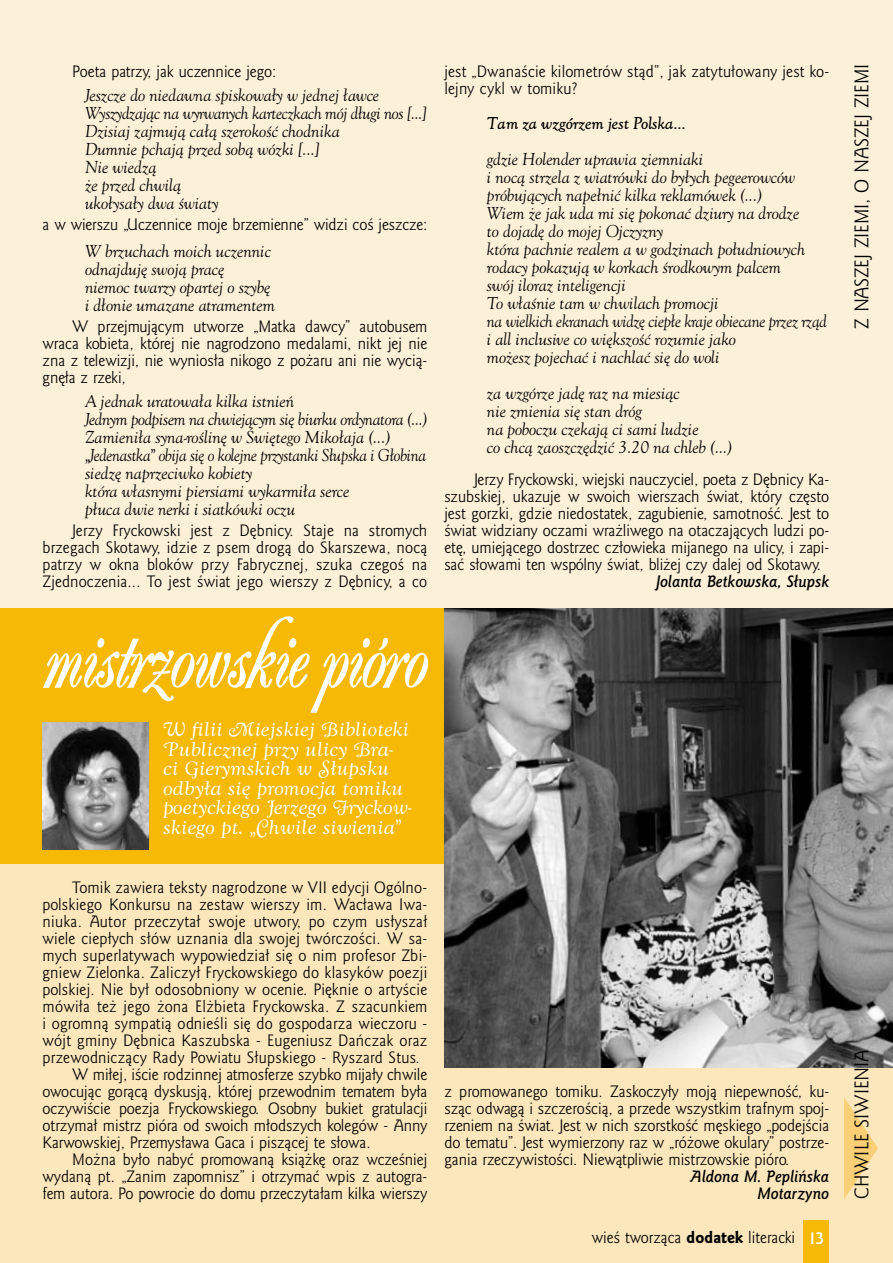
<style>
.page{position:relative;width:893px;height:1263px;background:#fcf0d8}
.page>*{position:absolute;margin:0;border:0;box-sizing:border-box;transform-origin:0 0}
.t1{font:700 97.5px "Ailanthus EFN";letter-spacing:-.01em;color:#fff;scale:.75 1}
.t2{font:18px/19.5px "Goldy Swash EFN";color:#fff}
.t3{font:18px "Goldy EFN";color:#000}
.t4{font:15px/17px "Goldy EFN";color:#000;text-align:justify}
.t5{font:italic 15px/18px "Goldy Olds EFN";color:#000}
.t6{font:15px "Goldy EFN";letter-spacing:.02em;color:#000}
.t7{font:italic 700 15px/17px "Goldy EFN";color:#000;text-align:right}
.t8{font:italic 700 15px "Goldy Olds EFN";color:#000}
.s1{font-family:"Goldy EFN Heavy"}
.s2{font-weight:700;font-size:16.5px;color:#fff}
</style>
<div class="page">
<div style="left:0;top:608px;width:893px;height:655px;background:#fce7bc"></div>
<div style="left:0;top:608px;width:444px;height:255px;background:#f6b905"></div>
<img style="left:43px;top:722px;width:106px;height:127px">
<svg style="left:844px;top:1097px;width:34px;height:102px"></svg>
<img style="left:444px;top:608px;width:449px;height:459px">
<div style="left:804px;top:1220px;width:25px;height:43px;background:#f6b905"></div>
<p class="t4" style="left:72px;top:63px;width:206px">Poeta patrzy, jak uczennice jego:</p>
<p class="t5" style="left:85px;top:85px;width:343px">Jeszcze do niedawna spiskowały w jednej ławce<br>Wyszydzając na wyrwanych karteczkach mój długi nos [...]<br>Dzisiaj zajmują całą szerokość chodnika<br>Dumnie pchają przed sobą wózki [...]<br>Nie wiedzą<br>że przed chwilą<br>ukołysały dwa światy</p>
<p class="t4" style="left:43px;top:216px;width:386px">a w wierszu „Uczennice moje brzemienne” widzi coś jeszcze:</p>
<p class="t5" style="left:85px;top:241px;width:191px">W brzuchach moich uczennic odnajduję swoją pracę<br>niemoc twarzy opartej o szybę i dłonie umazane atramentem</p>
<p class="t4" style="left:43px;top:318px;width:386px;text-indent:30px">W przejmującym utworze „Matka dawcy” autobusem wraca kobieta, której nie nagrodzono medalami, nikt jej nie zna z telewizji, nie wyniosła nikogo z pożaru ani nie wycią&shy;gnęła z rzeki,</p>
<p class="t5" style="left:85px;top:391px;width:343px">A jednak uratowała kilka istnień<br>Jednym podpisem na chwiejącym się biurku ordynatora (...)<br>Zamieniła syna-roślinę w Świętego Mikołaja (...) „Jedenastka” obija się o kolejne przystanki Słupska i Głobina siedzę naprzeciwko kobiety<br>która własnymi piersiami wykarmiła serce<br>płuca dwie nerki i siatkówki oczu</p>
<p class="t4" style="left:43px;top:522px;width:386px;text-indent:30px">Jerzy Fryckowski jest z Dębnicy. Staje na stromych brzegach Skotawy, idzie z psem drogą do Skarszewa, nocą patrzy w okna bloków przy Fabrycznej, szuka czegoś na Zjednoczenia... To jest świat jego wierszy z Dębnicy, a co</p>
<h1 class="t1" style="left:43px;top:601px;width:512px">mistrzowskie pióro</h1>
<p class="t2" style="left:163px;top:720px;width:250px">W filii Miejskiej Biblioteki<br>Publicznej przy ulicy Bra&shy;ci Gierymskich w Słupsku odbyła się promocja tomiku poetyckiego Jerzego Fryckow&shy;skiego pt. „Chwile siwienia”</p>
<p class="t4" style="left:444px;top:63px;width:386px">jest „Dwanaście kilometrów stąd”, jak zatytułowany jest ko&shy;lejny cykl w tomiku?</p>
<p class="t8" style="left:487px;top:112px;width:201px">Tam za wzgórzem jest Polska...</p>
<p class="t5" style="left:487px;top:149px;width:341px">gdzie Holender uprawia ziemniaki<br>i nocą strzela z wiatrówki do byłych pegeerowców próbujących napełnić kilka reklamówek (...)<br>Wiem że jak uda mi się pokonać dziury na drodze<br>to dojadę do mojej Ojczyzny<br>która pachnie realem a w godzinach południowych rodacy pokazują w korkach środkowym palcem<br>swój iloraz inteligencji<br>To właśnie tam w chwilach promocji<br>na wielkich ekranach widzę ciepłe kraje obiecane przez rząd i all inclusive co większość rozumie jako<br>możesz pojechać i nachlać się do woli</p>
<p class="t5" style="left:487px;top:383px;width:247px">za wzgórze jadę raz na miesiąc<br>nie zmienia się stan dróg<br>na poboczu czekają ci sami ludzie<br>co chcą zaoszczędzić 3.20 na chleb (...)</p>
<p class="t4" style="left:444px;top:471px;width:386px;text-indent:30px">Jerzy Fryckowski, wiejski nauczyciel, poeta z Dębnicy Ka&shy;szubskiej, ukazuje w swoich wierszach świat, który często jest gorzki, gdzie niedostatek, zagubienie, samotność. Jest to świat widziany oczami wrażliwego na otaczających ludzi po&shy;etę, umiejącego dostrzec człowieka mijanego na ulicy, i zapi&shy;sać słowami ten wspólny świat, bliżej czy dalej od Skotawy.</p>
<p class="t7" style="left:656px;top:573px;width:174px">Jolanta Betkowska, Słupsk</p>
<p class="t6" style="left:72px;top:878px;width:357px">Tomik zawiera teksty nagrodzone w VII edycji Ogólno-</p>
<p class="t6" style="left:43px;top:895px;width:386px">polskiego Konkursu na zestaw wierszy im. Wacława Iwa-</p>
<p class="t6" style="left:43px;top:912px;width:386px">niuka. Autor przeczytał swoje utwory, po czym usłyszał</p>
<p class="t6" style="left:43px;top:929px;width:386px">wiele ciepłych słów uznania dla swojej twórczości. W sa-</p>
<p class="t6" style="left:43px;top:946px;width:386px">mych superlatywach wypowiedział się o nim profesor Zbi-</p>
<p class="t6" style="left:43px;top:963px;width:386px">gniew Zielonka. Zaliczył Fryckowskiego do klasyków poezji</p>
<p class="t6" style="left:43px;top:980px;width:386px">polskiej. N ie był odosobniony w ocenie. Pięknie o artyście</p>
<p class="t6" style="left:43px;top:997px;width:386px">mówiła też jego żona Elżbieta Fryckowska. Z szacunkiem</p>
<p class="t6" style="left:43px;top:1014px;width:386px">i ogromną sympatią odnieśli się do gospodarza wieczoru -</p>
<p class="t6" style="left:43px;top:1031px;width:386px">wójt gminy Dębnica Kaszubska - Eugeniusz Dańczak oraz</p>
<p class="t6" style="left:43px;top:1048px;width:378px">przewodniczący Rady Powiatu Słupskiego - Ryszard Stus.</p>
<p class="t4" style="left:72px;top:1067px;width:357px">W miłej, iście rodzinnej atmosferze szybko mijały chwile</p>
<p class="t4" style="left:43px;top:1084px;width:386px">owocując gorącą dyskusją, której przewodnim tematem była</p>
<p class="t4" style="left:43px;top:1101px;width:386px">oczywiście poezja Fryckowskiego. Osobny bukiet gratulacji</p>
<p class="t4" style="left:43px;top:1118px;width:386px">otrzymał mistrz pióra od swoich młodszych kolegów - Anny</p>
<p class="t4" style="left:43px;top:1135px;width:330px">Karwowskiej, Przemysława Gaca i piszącej te słowa.</p>
<p class="t4" style="left:72px;top:1152px;width:357px">Można było nabyć promowaną książkę oraz wcześniej</p>
<p class="t4" style="left:43px;top:1169px;width:386px">wydaną pt. „Zanim zapomnisz” i otrzymać wpis z autogra-</p>
<p class="t4" style="left:43px;top:1186px;width:386px">fem autora. Po powrocie do domu przeczytałam kilka wierszy</p>
<p class="t4" style="left:444px;top:1084px;width:386px">z promowanego tomiku. Zaskoczyły moją niepewność, ku&shy;sząc odwagą i szczerością, a przede wszystkim trafnym spoj&shy;rzeniem na świat. Jest w nich szorstkość męskiego „podejścia do tematu”. Jest wymierzony raz w „różowe okulary” postrze&shy;gania rzeczywistości. N iewątpliwie mistrzowskie pióro.</p>
<p class="t7" style="left:691px;top:1168px;width:140px">Aldona M. Peplińska<br>Motarzyno</p>
<p class="t4" style="left:592px;top:1230px;width:233px">wieś tworząca <span class="s1">dodatek</span> literacki <span class="s2">13</span></p>
<p class="t3" style="left:851px;top:329px;width:266px;rotate:-90deg">z naszej ziem i, o naszej ziem i</p>
<p class="t3" style="left:851px;top:1199px;width:151px;rotate:-90deg">chwile siwienia</p>
</div>
